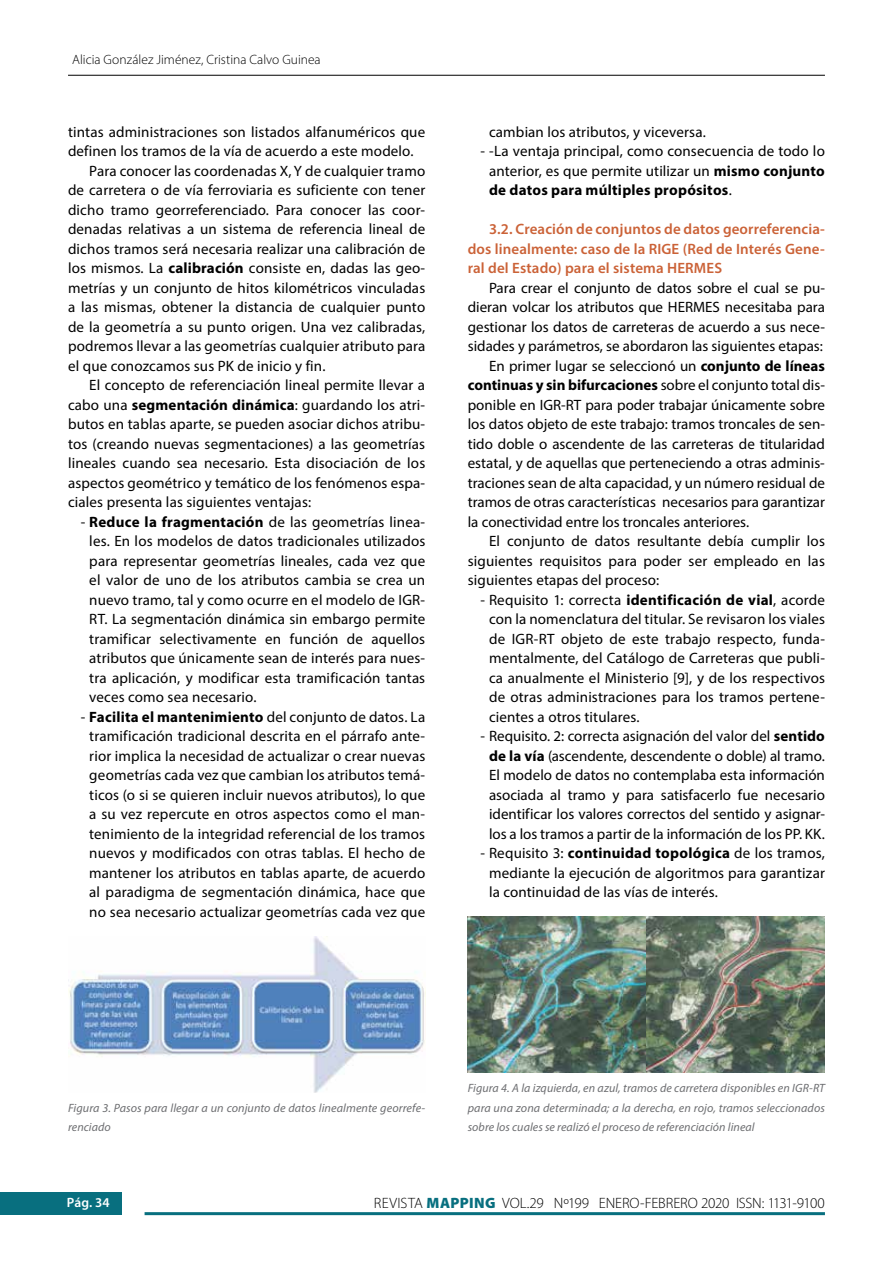
<style>
.page{position:relative;width:893px;height:1263px;background:#fff}
.page>*{position:absolute;margin:0;border:0;box-sizing:border-box;transform-origin:0 0}
.t1{font:15px/19.5px "Myriad Pro";letter-spacing:.01em;color:#000;text-align:justify}
.t2{font:600 15px/19.5px "Myriad Pro";letter-spacing:.01em;color:#cb6237;text-align:justify}
.t3{font:300 15px "Myriad Pro";letter-spacing:-.015em;color:#000}
.t4{font:700 15px "Myriad Pro";color:#000}
.t5{font:300 13.5px "Myriad Pro";color:#000}
.t6{font:600 13.5px "Myriad Pro";color:#fff}
.t7{font:italic 12px/19.5px "Myriad Pro";letter-spacing:.005em;color:#6d6e71}
.s1{font-weight:700}
.s2{font-weight:400}
.s3{font-weight:900;color:#086f7f}
</style>
<div class="page">
<div style="left:0;top:1193px;width:121px;height:22px;background:#086f7f"></div>
<hr style="left:145px;top:1212px;width:680px;height:3px;background:#086f7f">
<hr style="left:68px;top:75px;width:757px;height:1px;background:#000">
<img style="left:68px;top:936px;width:357px;height:156px">
<img style="left:468px;top:917px;width:357px;height:156px">
<p class="t5" style="left:72px;top:52px;width:250px">Alicia González Jiménez, Cristina Calvo Guinea</p>
<p class="t1" style="left:68px;top:121px;width:359px">tintas administraciones son listados alfanuméricos que</p>
<p class="t1" style="left:68px;top:141px;width:347px">definen los tramos de la vía de acuerdo a este modelo.</p>
<p class="t1" style="left:89px;top:160px;width:337px">Para conocer las coordenadas X, Y de cualquier tramo</p>
<p class="t1" style="left:68px;top:180px;width:359px">de carretera o de vía ferroviaria es suficiente con tener</p>
<p class="t1" style="left:68px;top:199px;width:359px">dicho tramo georreferenciado. Para conocer las coor-</p>
<p class="t1" style="left:68px;top:219px;width:359px">denadas relativas a un sistema de referencia lineal de</p>
<p class="t1" style="left:68px;top:238px;width:359px">dichos tramos será necesaria realizar una calibración de</p>
<p class="t1" style="left:68px;top:258px;width:359px">los mismos. La <span class="s1">calibración</span> consiste en, dadas las geo-</p>
<p class="t1" style="left:68px;top:277px;width:359px">metrías y un conjunto de hitos kilométricos vinculadas</p>
<p class="t1" style="left:68px;top:297px;width:359px">a las mismas, obtener la distancia de cualquier punto</p>
<p class="t1" style="left:68px;top:316px;width:359px">de la geometría a su punto origen. Una vez calibradas,</p>
<p class="t1" style="left:68px;top:336px;width:359px">podremos llevar a las geometrías cualquier atributo para</p>
<p class="t1" style="left:68px;top:355px;width:259px">el que conozcamos sus PK de inicio y fin.</p>
<p class="t1" style="left:89px;top:375px;width:337px">El concepto de referenciación lineal permite llevar a</p>
<p class="t1" style="left:68px;top:394px;width:359px">cabo una <span class="s1">segmentación dinámica</span>: guardando los atri-</p>
<p class="t1" style="left:68px;top:414px;width:359px">butos en tablas aparte, se pueden asociar dichos atribu-</p>
<p class="t1" style="left:68px;top:433px;width:359px">tos (creando nuevas segmentaciones) a las geometrías</p>
<p class="t1" style="left:68px;top:453px;width:359px">lineales cuando sea necesario. Esta disociación de los</p>
<p class="t1" style="left:68px;top:472px;width:359px">aspectos geométrico y temático de los fenómenos espa-</p>
<p class="t1" style="left:68px;top:492px;width:245px">ciales presenta las siguientes ventajas:</p>
<p class="t1" style="left:89px;top:511px;width:337px;text-indent:-9px">- <span class="s1">Reduce la fragmentación</span> de las geometrías linea&shy;les. En los modelos de datos tradicionales utilizados para representar geometrías lineales, cada vez que el valor de uno de los atributos cambia se crea un nuevo tramo, tal y como ocurre en el modelo de IGR-RT. La segmentación dinámica sin embargo permite tramificar selectivamente en función de aquellos atributos que únicamente sean de interés para nues&shy;tra aplicación, y modificar esta tramificación tantas veces como sea necesario.</p>
<p class="t1" style="left:81px;top:706px;width:346px;text-align:center">- <span class="s1">Facilita el mantenimiento</span> del conjunto de datos. La tramificación tradicional descrita en el párrafo ante&shy;rior implica la necesidad de actualizar o crear nuevas geometrías cada vez que cambian los atributos temá&shy;ticos (o si se quieren incluir nuevos atributos), lo que a su vez repercute en otros aspectos como el man&shy;tenimiento de la integridad referencial de los tramos nuevos y modificados con otras tablas. El hecho de mantener los atributos en tablas aparte, de acuerdo al paradigma de segmentación dinámica, hace que no sea necesario actualizar geometrías cada vez que</p>
<p class="t1" style="left:489px;top:121px;width:218px">cambian los atributos, y viceversa.</p>
<p class="t1" style="left:489px;top:141px;width:337px;text-indent:-9px">- -La ventaja principal, como consecuencia de todo lo anterior, es que permite utilizar un <span class="s1">mismo conjunto de datos para múltiples propósitos</span>.</p>
<p class="t2" style="left:468px;top:219px;width:359px;text-indent:21px">3.2. Creación de conjuntos de datos georreferencia&shy;dos linealmente: caso de la RIGE (Red de Interés Gene&shy;ral del Estado) para el sistema HERMES</p>
<p class="t1" style="left:489px;top:277px;width:337px">Para crear el conjunto de datos sobre el cual se pu-</p>
<p class="t1" style="left:468px;top:297px;width:359px">dieran volcar los atributos que HERMES necesitaba para</p>
<p class="t1" style="left:468px;top:316px;width:359px">gestionar los datos de carreteras de acuerdo a sus nece-</p>
<p class="t1" style="left:468px;top:336px;width:357px">sidades y parámetros, se abordaron las siguientes etapas:</p>
<p class="t1" style="left:489px;top:355px;width:337px">En primer lugar se seleccionó un <span class="s1">conjunto de líneas</span></p>
<p class="t4" style="left:468px;top:375px;width:359px">continuas y sin bifurcaciones <span class="s2">sobre el conjunto total dis-</span></p>
<p class="t1" style="left:468px;top:394px;width:359px">ponible en IGR-RT para poder trabajar únicamente sobre</p>
<p class="t1" style="left:468px;top:414px;width:359px">los datos objeto de este trabajo: tramos troncales de sen-</p>
<p class="t1" style="left:468px;top:433px;width:359px">tido doble o ascendente de las carreteras de titularidad</p>
<p class="t1" style="left:468px;top:453px;width:359px">estatal, y de aquellas que perteneciendo a otras adminis-</p>
<p class="t1" style="left:468px;top:472px;width:359px">traciones sean de alta capacidad, y un número residual de</p>
<p class="t1" style="left:468px;top:492px;width:359px">tramos de otras características necesarios para garantizar</p>
<p class="t1" style="left:468px;top:511px;width:283px">la conectividad entre los troncales anteriores.</p>
<p class="t1" style="left:489px;top:531px;width:337px">El conjunto de datos resultante debía cumplir los</p>
<p class="t1" style="left:468px;top:550px;width:359px">siguientes requisitos para poder ser empleado en las</p>
<p class="t1" style="left:468px;top:570px;width:193px">siguientes etapas del proceso:</p>
<p class="t1" style="left:489px;top:589px;width:337px;text-indent:-9px">- Requisito 1: correcta <span class="s1">identificación de vial</span>, acorde con la nomenclatura del titular. Se revisaron los viales de IGR-RT objeto de este trabajo respecto, funda&shy;mentalmente, del Catálogo de Carreteras que publi&shy;ca anualmente el Ministerio [9], y de los respectivos de otras administraciones para los tramos pertene&shy;cientes a otros titulares.</p>
<p class="t1" style="left:480px;top:726px;width:346px;text-align:center">- Requisito. 2: correcta asignación del valor del <span class="s1">sentido de la vía</span> (ascendente, descendente o doble) al tramo.<br>El modelo de datos no contemplaba esta información asociada al tramo y para satisfacerlo fue necesario identificar los valores correctos del sentido y asignar&shy;los a los tramos a partir de la información de los PP. KK.</p>
<p class="t1" style="left:489px;top:843px;width:337px;text-indent:-9px">- Requisito 3: <span class="s1">continuidad topológica</span> de los tramos, mediante la ejecución de algoritmos para garantizar la continuidad de las vías de interés.</p>
<p class="t7" style="left:68px;top:1098px;width:359px">Figura 3. Pasos para llegar a un conjunto de datos linealmente georrefe&shy;renciado</p>
<p class="t7" style="left:468px;top:1078px;width:359px;text-align:justify">Figura 4. A la izquierda, en azul, tramos de carretera disponibles en IGR-RT para una zona determinada; a la derecha, en rojo, tramos seleccionados sobre los cuales se realizó el proceso de referenciación lineal</p>
<p class="t6" style="left:67px;top:1194px;width:44px">Pág. 34</p>
<p class="t3" style="left:374px;top:1194px;width:453px">REVISTA <span class="s3">MAPPING</span> VOL.29 Nº199 ENERO-FEBRERO 2020 ISSN: 1131-9100</p>
</div>
